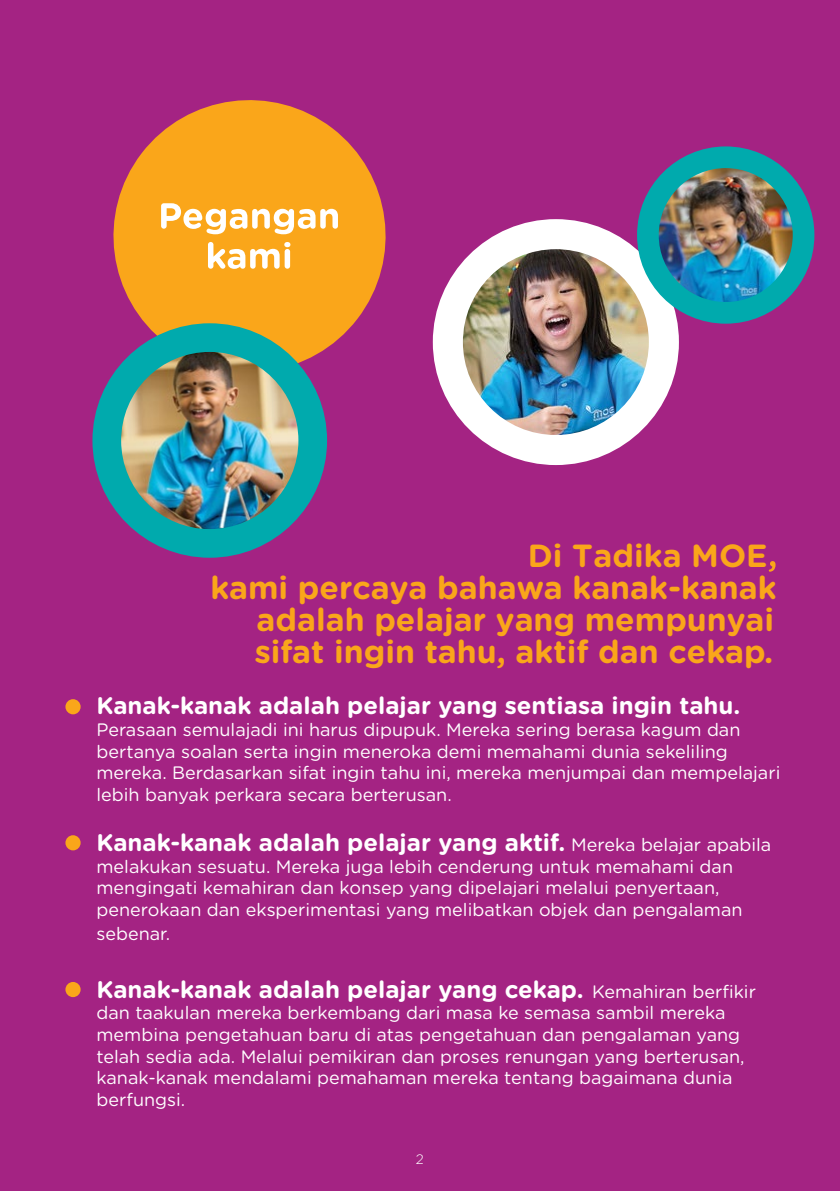
<style>
.page{position:relative;width:840px;height:1191px;background:#fff}
.page>*{position:absolute;margin:0;border:0;box-sizing:border-box;transform-origin:0 0}
.t1{font:700 32px/32px "Gotham Rounded";color:#faa61a;text-align:right}
.t2{font:700 24px "Gotham Rounded";color:#fff}
.t3{font:18px/21.6px "Gotham Rounded";color:#fff}
.t4{font:300 13.6px "Gotham Rounded";color:#fff}
.s1{font-weight:400;font-size:18px}
</style>
<div class="page">
<div style="left:0;top:0;width:839px;height:1191px;background:#a42383"></div>
<img style="left:432px;top:219px;width:246px;height:246px">
<div style="left:65px;top:699px;width:16px;height:15px;background:#faa61a;border-radius:50%"></div>
<div style="left:65px;top:835px;width:16px;height:15px;background:#faa61a;border-radius:50%"></div>
<div style="left:65px;top:982px;width:16px;height:15px;background:#faa61a;border-radius:50%"></div>
<img style="left:636px;top:146px;width:178px;height:178px">
<svg style="left:113px;top:100px;width:273px;height:248px;fill:#faa61a"></svg>
<img style="left:92px;top:323px;width:235px;height:235px">
<svg style="left:161px;top:203px;width:177px;height:31px;background:#fbc873"></svg>
<svg style="left:208px;top:242px;width:82px;height:27px;background:#fccb7b"></svg>
<div style="left:284px;top:249px;width:6px;height:20px;background:#fff;border-radius:3px"></div>
<svg style="left:768px;top:561px;width:7px;height:10px"></svg>
<h1 class="t1" style="left:210px;top:538px;width:567px">Di Tadika MOE<br>kami percaya bahawa kanak-kanak adalah pelajar yang mempunyai sifat ingin tahu, aktif dan cekap.</h1>
<h2 class="t2" style="left:96px;top:688px;width:645px">Kanak-kanak adalah pelajar yang sentiasa ingin tahu.</h2>
<p class="t3" style="left:96px;top:718px;width:685px">Perasaan semulajadi ini harus dipupuk. Mereka sering berasa kagum dan bertanya soalan serta ingin meneroka demi memahami dunia sekeliling mereka. Berdasarkan sifat ingin tahu ini, mereka menjumpai dan mempelajari lebih banyak perkara secara berterusan.</p>
<h2 class="t2" style="left:96px;top:825px;width:676px">Kanak-kanak adalah pelajar yang aktif. <span class="s1">Mereka belajar apabila</span></h2>
<p class="t3" style="left:96px;top:855px;width:647px">melakukan sesuatu. Mereka juga lebih cenderung untuk memahami dan mengingati kemahiran dan konsep yang dipelajari melalui penyertaan, penerokaan dan eksperimentasi yang melibatkan objek dan pengalaman</p>
<p class="t3" style="left:96px;top:922px;width:75px">sebenar.</p>
<h2 class="t2" style="left:96px;top:971px;width:660px">Kanak-kanak adalah pelajar yang cekap. <span class="s1">Kemahiran berfikir</span></h2>
<p class="t3" style="left:96px;top:1001px;width:649px">dan taakulan mereka berkembang dari masa ke semasa sambil mereka membina pengetahuan baru di atas pengetahuan dan pengalaman yang telah sedia ada. Melalui pemikiran dan proses renungan yang berterusan, kanak-kanak mendalami pemahaman mereka tentang bagaimana dunia berfungsi.</p>
<p class="t4" style="left:416px;top:1150px;width:10px">2</p>
</div>
